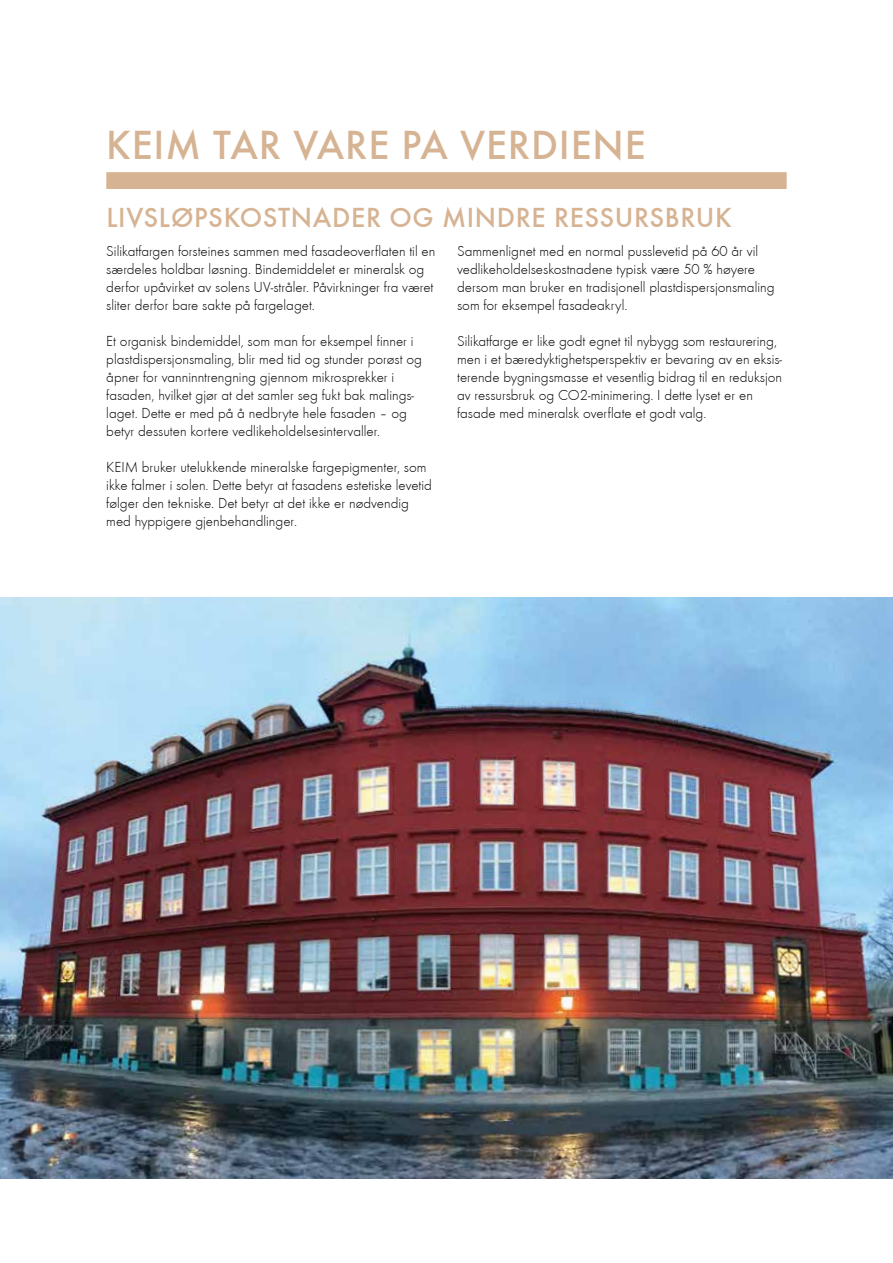
<style>
.page{position:relative;width:893px;height:1263px;background:#fff}
.page>*{position:absolute;margin:0;border:0;box-sizing:border-box;transform-origin:0 0}
.t1{font:42px "Futura T Medium";letter-spacing:.02em;color:#d6b393}
.t2{font:28.5px "Futura T Medium";letter-spacing:.02em;color:#d6b393}
.t3{font:15px/18px "Futura T Light";color:#000}
</style>
<div class="page">
<div style="left:106px;top:172px;width:681px;height:17px;background:#d6b393"></div>
<img style="left:0;top:597px;width:893px;height:581px">
<h1 class="t1" style="left:106px;top:120px;width:541px">KEIM TAR VARE PÅ VERDIENE</h1>
<h2 class="t2" style="left:107px;top:200px;width:626px">LIVSLØPSKOSTNADER OG MINDRE RESSURSBRUK</h2>
<p class="t3" style="left:457px;top:242px;width:319px">Sammenlignet med en normal pusslevetid på 60 år vil vedlikeholdelseskostnadene typisk være 50 % høyere dersom man bruker en tradisjonell plastdispersjonsmaling som for eksempel fasadeakryl.</p>
<p class="t3" style="left:457px;top:332px;width:326px">Silikatfarge er like godt egnet til nybygg som restaurering, men i et bæredyktighetsperspektiv er bevaring av en eksis&shy;terende bygningsmasse et vesentlig bidrag til en reduksjon av ressursbruk og CO2-minimering. I dette lyset er en fasade med mineralsk overflate et godt valg.</p>
<p class="t3" style="left:106px;top:242px;width:331px">Silikatfargen forsteines sammen med fasadeoverflaten til en særdeles holdbar løsning. Bindemiddelet er mineralsk og derfor upåvirket av solens UV-stråler. Påvirkninger fra været sliter derfor bare sakte på fargelaget.</p>
<p class="t3" style="left:106px;top:332px;width:317px">Et organisk bindemiddel, som man for eksempel finner i plastdispersjonsmaling, blir med tid og stunder porøst og åpner for vanninntrengning gjennom mikrosprekker i fasaden, hvilket gjør at det samler seg fukt bak malings&shy;laget. Dette er med på å nedbryte hele fasaden – og betyr dessuten kortere vedlikeholdelsesintervaller.</p>
<p class="t3" style="left:106px;top:458px;width:327px">KEIM bruker utelukkende mineralske fargepigmenter, som ikke falmer i solen. Dette betyr at fasadens estetiske levetid følger den tekniske. Det betyr at det ikke er nødvendig med hyppigere gjenbehandlinger.</p>
</div>
